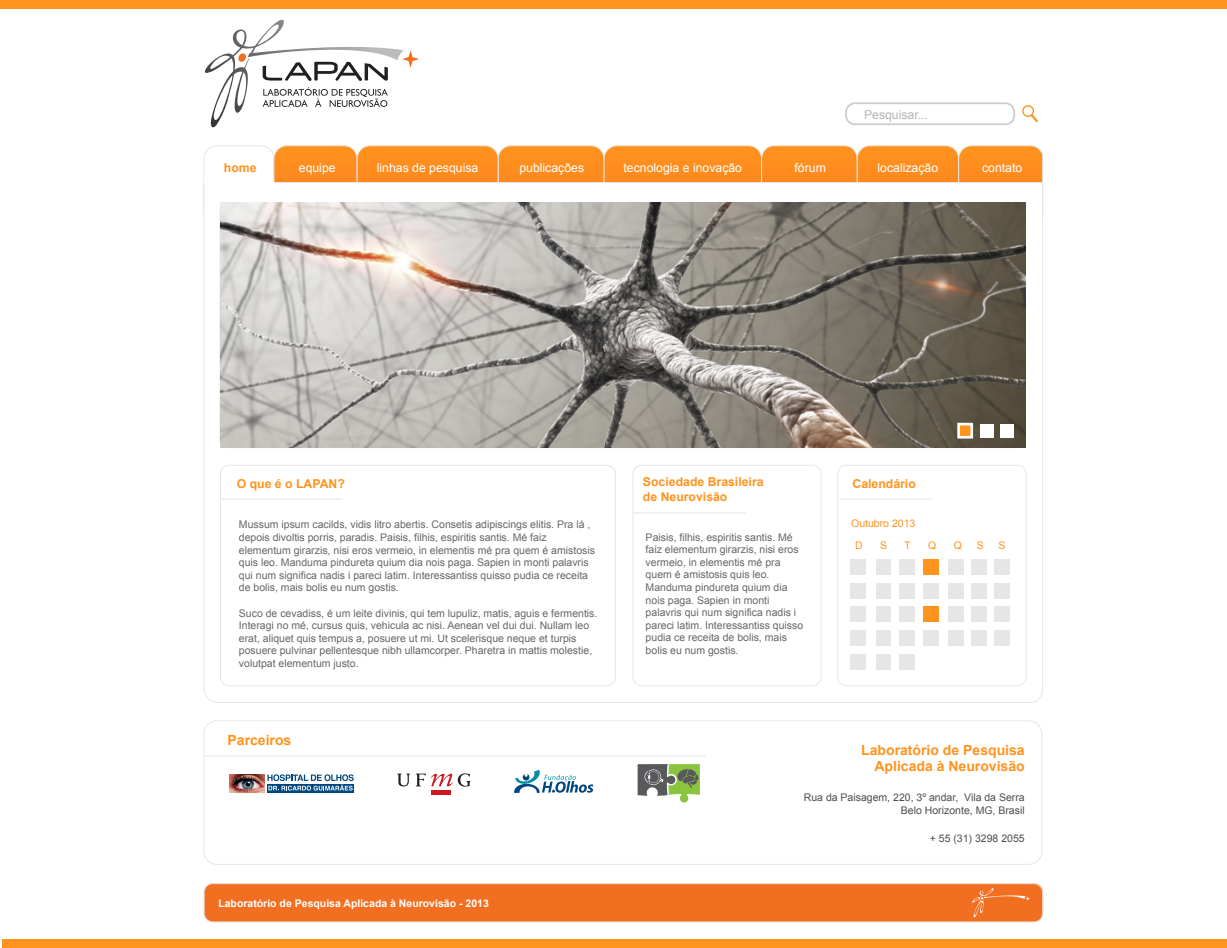
<style>
.page{position:relative;width:1227px;height:948px;background:#fff}
.page>*{position:absolute;margin:0;border:0;box-sizing:border-box;transform-origin:0 0}
.t1{font:700 14px/16.8px "Arial";color:#ff931e;text-align:right}
.t2{font:12.25px "Arial";color:#fff}
.t3{font:700 12.25px/14.7px "Arial";color:#ff931e}
.t4{font:12.25px "Arial";color:#b3b3b3}
.t5{font:10.5px/12.6px "Arial";color:#666}
.t6{font:10.5px/12.6px "Arial";color:#4d4d4d;text-align:right}
.t7{font:700 10.5px "Arial";color:#fff}
.t8{font:10.5px/22.5px "Arial";color:#ff931e}
</style>
<div class="page">
<div style="left:0;top:0;width:1226px;height:9px;background:#ff931e"></div>
<div style="left:2px;top:939px;width:1224px;height:9px;background:#ff931e"></div>
<div style="left:203px;top:145px;width:71px;height:82px;border:1px solid #e6e6e6;border-radius:13px"></div>
<svg style="left:274px;top:145px;width:769px;height:37px;background:#fe9229"></svg>
<div style="left:356px;top:145px;width:142px;height:82px;border:1px solid #e6e6e6;border-radius:13px"></div>
<svg style="left:203px;top:182px;width:840px;height:521px"></svg>
<hr style="left:204px;top:180px;width:69px;height:4px;background:#fff">
<div style="left:837px;top:465px;width:189px;height:221px;border:1px solid #e6e6e6;border-radius:9px"></div>
<div style="left:220px;top:466px;width:395px;height:220px;background:#fff;border-radius:9px"></div>
<div style="left:220px;top:465px;width:395px;height:221px;border:1px solid #e6e6e6;border-radius:9px"></div>
<div style="left:632px;top:466px;width:188px;height:220px;background:#fff;border-radius:9px"></div>
<div style="left:632px;top:465px;width:189px;height:221px;border:1px solid #e6e6e6;border-radius:9px"></div>
<hr style="left:632px;top:512px;width:114px;height:2px;background:#f2f2f2">
<img style="left:220px;top:202px;width:805px;height:245px">
<hr style="left:837px;top:498px;width:94px;height:2px;background:#f2f2f2">
<div style="left:850px;top:559px;width:16px;height:16px;background:#e6e6e6"></div>
<div style="left:875px;top:559px;width:15px;height:16px;background:#e6e6e6"></div>
<div style="left:899px;top:559px;width:16px;height:16px;background:#e6e6e6"></div>
<div style="left:923px;top:559px;width:15px;height:16px;background:#ff931e"></div>
<div style="left:947px;top:559px;width:16px;height:16px;background:#e6e6e6"></div>
<div style="left:971px;top:559px;width:15px;height:16px;background:#e6e6e6"></div>
<div style="left:993px;top:559px;width:16px;height:16px;background:#e6e6e6"></div>
<div style="left:850px;top:583px;width:16px;height:15px;background:#e6e6e6"></div>
<div style="left:875px;top:583px;width:15px;height:15px;background:#e6e6e6"></div>
<div style="left:899px;top:583px;width:16px;height:15px;background:#e6e6e6"></div>
<div style="left:923px;top:583px;width:15px;height:15px;background:#e6e6e6"></div>
<div style="left:947px;top:583px;width:16px;height:15px;background:#e6e6e6"></div>
<div style="left:971px;top:583px;width:15px;height:15px;background:#e6e6e6"></div>
<div style="left:993px;top:583px;width:16px;height:15px;background:#e6e6e6"></div>
<div style="left:850px;top:606px;width:16px;height:16px;background:#e6e6e6"></div>
<div style="left:875px;top:606px;width:15px;height:16px;background:#e6e6e6"></div>
<div style="left:899px;top:606px;width:16px;height:16px;background:#e6e6e6"></div>
<div style="left:923px;top:606px;width:15px;height:16px;background:#ff931e"></div>
<div style="left:947px;top:606px;width:16px;height:16px;background:#e6e6e6"></div>
<div style="left:971px;top:606px;width:15px;height:16px;background:#e6e6e6"></div>
<div style="left:993px;top:606px;width:16px;height:16px;background:#e6e6e6"></div>
<div style="left:850px;top:654px;width:16px;height:15px;background:#e6e6e6"></div>
<div style="left:875px;top:654px;width:15px;height:15px;background:#e6e6e6"></div>
<div style="left:899px;top:654px;width:16px;height:15px;background:#e6e6e6"></div>
<div style="left:850px;top:630px;width:16px;height:16px;background:#e6e6e6"></div>
<div style="left:875px;top:630px;width:15px;height:16px;background:#e6e6e6"></div>
<div style="left:899px;top:630px;width:16px;height:16px;background:#e6e6e6"></div>
<div style="left:923px;top:630px;width:15px;height:16px;background:#e6e6e6"></div>
<div style="left:947px;top:630px;width:16px;height:16px;background:#e6e6e6"></div>
<div style="left:971px;top:630px;width:15px;height:16px;background:#e6e6e6"></div>
<div style="left:993px;top:630px;width:16px;height:16px;background:#e6e6e6"></div>
<div style="left:957px;top:423px;width:15px;height:15px;background:#ff931e;border:3px solid #fff"></div>
<div style="left:979px;top:424px;width:14px;height:14px;background:#fff"></div>
<div style="left:1000px;top:424px;width:13px;height:14px;background:#fff"></div>
<div style="left:204px;top:883px;width:838px;height:38px;background:#f26f21;border-radius:9px"></div>
<div style="left:203px;top:883px;width:839px;height:39px;border:1px solid #e6e6e6;border-radius:9px"></div>
<div style="left:203px;top:720px;width:839px;height:144px;border:1px solid #e6e6e6;border-radius:13px"></div>
<svg style="left:972px;top:888px;width:57px;height:30px"></svg>
<hr style="left:205px;top:755px;width:501px;height:2px;background:#f2f2f2">
<hr style="left:220px;top:498px;width:122px;height:2px;background:#f2f2f2">
<svg style="left:267px;top:790px;width:86px;height:2px"></svg>
<svg style="left:267px;top:774px;width:87px;height:16px"></svg>
<img style="left:230px;top:774px;width:34px;height:18px">
<svg style="left:397px;top:773px;width:13px;height:13px"></svg>
<svg style="left:416px;top:773px;width:9px;height:13px"></svg>
<svg style="left:431px;top:773px;width:39px;height:13px"></svg>
<hr style="left:431px;top:790px;width:20px;height:4px;background:#cd181f">
<svg style="left:514px;top:770px;width:79px;height:23px"></svg>
<svg style="left:637px;top:764px;width:63px;height:39px"></svg>
<svg style="left:204px;top:20px;width:215px;height:108px"></svg>
<div style="left:845px;top:102px;width:169px;height:23px;border:2px solid #ccc;border-radius:9px"></div>
<svg style="left:1022px;top:105px;width:15px;height:17px"></svg>
<p class="t4" style="left:863px;top:106px;width:66px">Pesquisar...</p>
<p class="t3" style="left:224px;top:160px;width:34px">home</p>
<p class="t2" style="left:299px;top:159px;width:38px">equipe</p>
<p class="t2" style="left:377px;top:159px;width:103px">linhas de pesquisa</p>
<p class="t2" style="left:519px;top:159px;width:66px">publicações</p>
<p class="t2" style="left:623px;top:159px;width:120px">tecnologia e inovação</p>
<p class="t2" style="left:794px;top:159px;width:33px">fórum</p>
<p class="t2" style="left:877px;top:159px;width:62px">localização</p>
<p class="t2" style="left:982px;top:159px;width:42px">contato</p>
<p class="t3" style="left:237px;top:477px;width:109px">O que é o LAPAN?</p>
<p class="t5" style="left:239px;top:518px;width:357px">Mussum ipsum cacilds, vidis litro abertis. Consetis adipiscings elitis. Pra lá , depois divoltis porris, paradis. Paisis, filhis, espiritis santis. Mé faiz elementum girarzis, nisi eros vermeio, in elementis mé pra quem é amistosis quis leo. Manduma pindureta quium dia nois paga. Sapien in monti palavris qui num significa nadis i pareci latim. Interessantiss quisso pudia ce receita de bolis, mais bolis eu num gostis.</p>
<p class="t5" style="left:239px;top:606px;width:360px">Suco de cevadiss, é um leite divinis, qui tem lupuliz, matis, aguis e fermentis.<br>Interagi no mé, cursus quis, vehicula ac nisi. Aenean vel dui dui. Nullam leo erat, aliquet quis tempus a, posuere ut mi. Ut scelerisque neque et turpis posuere pulvinar pellentesque nibh ullamcorper. Pharetra in mattis molestie, volutpat elementum justo.</p>
<h1 class="t1" style="left:227px;top:732px;width:65px">Parceiros</h1>
<p class="t7" style="left:218px;top:896px;width:272px">Laboratório de Pesquisa Aplicada à Neurovisão - 2013</p>
<p class="t3" style="left:643px;top:475px;width:122px">Sociedade Brasileira de Neurovisão</p>
<p class="t5" style="left:645px;top:531px;width:159px">Paisis, filhis, espiritis santis. Mé faiz elementum girarzis, nisi eros vermeio, in elementis mé pra quem é amistosis quis leo.<br>Manduma pindureta quium dia nois paga. Sapien in monti palavris qui num significa nadis i pareci latim. Interessantiss quisso pudia ce receita de bolis, mais bolis eu num gostis.</p>
<p class="t3" style="left:852px;top:477px;width:65px">Calendário</p>
<p class="t8" style="left:855px;top:512px;width:62px;text-indent:-4px">Outubro 2013<br>D</p>
<p class="t8" style="left:880px;top:534px;width:9px">S</p>
<p class="t8" style="left:904px;top:534px;width:8px">T</p>
<p class="t8" style="left:928px;top:534px;width:10px">Q</p>
<p class="t8" style="left:953px;top:534px;width:10px">Q</p>
<p class="t8" style="left:976px;top:534px;width:9px">S</p>
<p class="t8" style="left:998px;top:534px;width:9px">S</p>
<h1 class="t1" style="left:861px;top:741px;width:165px">Laboratório de Pesquisa<br>Aplicada à Neurovisão</h1>
<p class="t6" style="left:803px;top:791px;width:222px">Rua da Paisagem, 220, 3º andar, Vila da Serra<br>Belo Horizonte, MG, Brasil</p>
<p class="t6" style="left:929px;top:831px;width:96px">+ 55 (31) 3298 2055</p>
</div>
